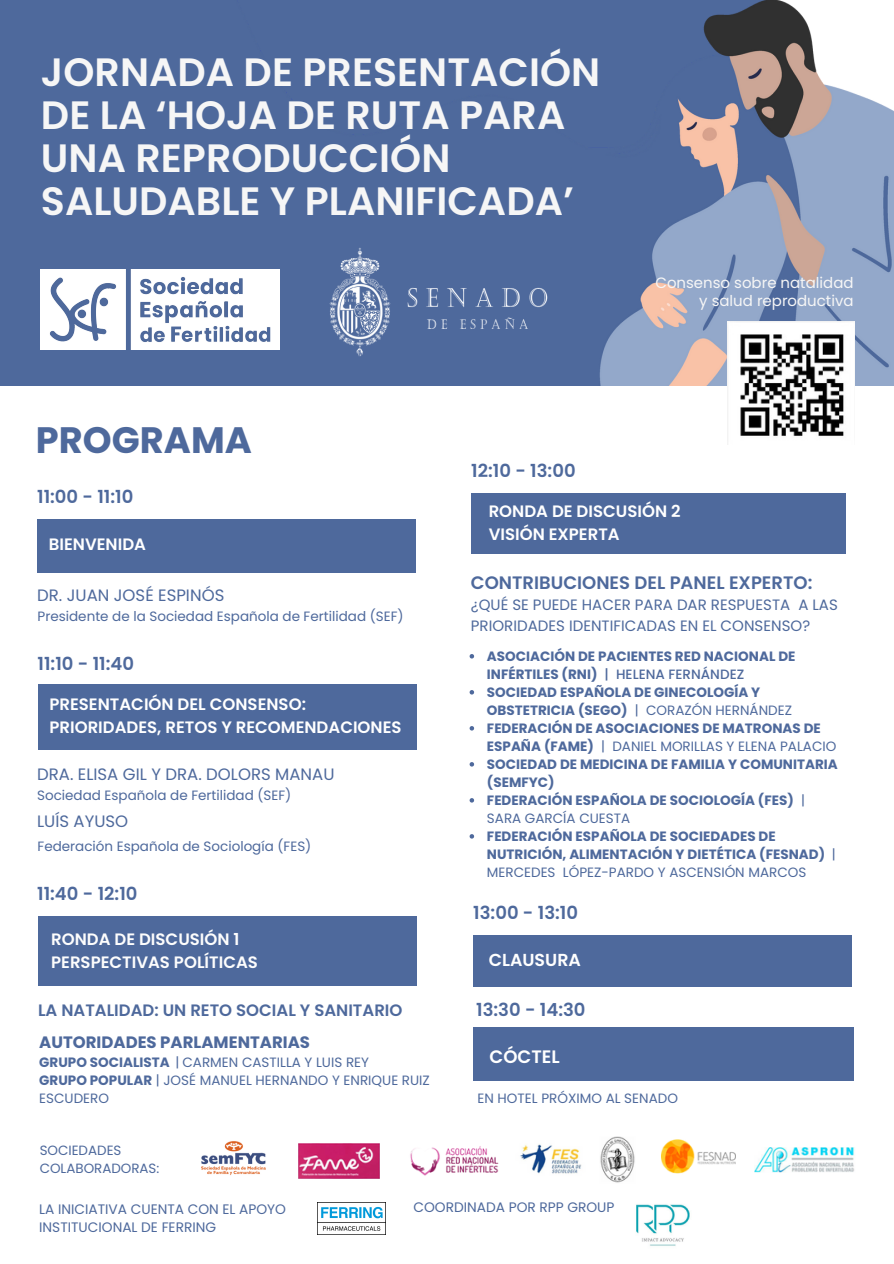
<style>
.page{position:relative;width:894px;height:1264px;background:#fff}
.page>*{position:absolute;margin:0;border:0;box-sizing:border-box;transform-origin:0 0}
.t1{font:600 39.45px/43px "Poppins";color:#f6f6f6}
.t2{font:700 36.75px "Poppins";color:#4e699c}
.t3{font:600 18px "Poppins";color:#4e699c}
.t4{font:600 18px "Poppins";color:#fff}
.t5{font:600 17.4px "Poppins";color:#fff}
.t6{font:600 16.5px "Poppins";color:#fff}
.t7{font:16.5px "Poppins";color:#4e699c}
.t8{font:600 16.5px "Poppins";color:#fdfdfd}
.t9{font:600 16.5px "Poppins";color:#4e699c}
.t10{font:700 16.5px "Poppins";color:#4e699c}
.t11{font:15px/20.2px "Poppins";color:#4e699c}
.t12{font:15px/18px "Poppins";color:#f6f6f6;text-align:right}
.t13{font:13.8px/18.3px "Poppins";color:#4e699c}
.t14{font:700 13.5px/18px "Poppins";color:#4e699c}
.t15{font:13.5px/18px "Poppins";color:#4e699c}
.t16{font:13.35px/17.9px "Poppins";color:#4e699c}
.s1{font-weight:700}
.s2{font-weight:500}
.s3{font-weight:400}
</style>
<div class="page">
<div style="left:37px;top:519px;width:378px;height:53px;background:#4e699c"></div>
<div style="left:38px;top:684px;width:378px;height:66px;background:#4e699c"></div>
<div style="left:38px;top:916px;width:378px;height:70px;background:#4e699c"></div>
<div style="left:473px;top:934px;width:378px;height:52px;background:#4e699c"></div>
<div style="left:471px;top:493px;width:374px;height:61px;background:#4e699c"></div>
<img style="left:0;top:0;width:893px;height:385px">
<img style="left:754px;top:1147px;width:100px;height:25px">
<img style="left:201px;top:1141px;width:65px;height:35px">
<img style="left:299px;top:1143px;width:81px;height:35px">
<img style="left:520px;top:1144px;width:62px;height:30px">
<img style="left:600px;top:1136px;width:35px;height:47px">
<img style="left:410px;top:1146px;width:89px;height:30px">
<img style="left:661px;top:1139px;width:74px;height:35px">
<img style="left:41px;top:269px;width:238px;height:80px">
<img style="left:317px;top:1202px;width:69px;height:31px">
<img style="left:636px;top:1204px;width:54px;height:42px">
<img style="left:727px;top:321px;width:126px;height:124px">
<img style="left:329px;top:247px;width:218px;height:109px">
<svg style="left:469px;top:654px;width:5px;height:4px"></svg>
<svg style="left:469px;top:690px;width:5px;height:4px"></svg>
<svg style="left:469px;top:726px;width:5px;height:4px"></svg>
<svg style="left:469px;top:762px;width:5px;height:4px"></svg>
<svg style="left:469px;top:798px;width:5px;height:4px"></svg>
<svg style="left:469px;top:834px;width:5px;height:4px"></svg>
<div style="left:473px;top:1027px;width:380px;height:53px;background:#4e699c"></div>
<h4 class="t1" style="left:41px;top:51px;width:560px">JORNADA DE PRESENTACIÓN<br>DE LA ‘HOJA DE RUTA PARA<br>UNA REPRODUCCIÓN<br>SALUDABLE Y PLANIFICADA’</h4>
<p class="t12" style="left:655px;top:274px;width:200px">Consenso sobre natalidad y salud reproductiva</p>
<p class="t2" style="left:36px;top:414px;width:217px">PROGRAMA</p>
<h6 class="t3" style="left:37px;top:484px;width:98px">11:00 - 11:10</h6>
<p class="t6" style="left:49px;top:533px;width:99px">BIENVENIDA</p>
<p class="t7" style="left:37px;top:583px;width:189px">DR. JUAN JOSÉ ESPINÓS</p>
<p class="t15" style="left:38px;top:607px;width:367px">Presidente de la Sociedad Española de Fertilidad (SEF)</p>
<p class="t3" style="left:38px;top:650px;width:98px">11:10 - 11:40</p>
<p class="t6" style="left:49px;top:693px;width:258px">PRESENTACIÓN DEL CONSENSO:</p>
<h2 class="t6" style="left:49px;top:715px;width:353px">PRIORIDADES, RETOS Y RECOMENDACIONES</h2>
<p class="t7" style="left:37px;top:762px;width:299px">DRA. ELISA GIL Y DRA. DOLORS MANAU</p>
<p class="t15" style="left:37px;top:786px;width:256px">Sociedad Española de Fertilidad (SEF)</p>
<p class="t7" style="left:37px;top:810px;width:93px">LUÍS AYUSO</p>
<p class="t15" style="left:38px;top:837px;width:275px">Federación Española de Sociología (FES)</p>
<p class="t3" style="left:37px;top:881px;width:102px">11:40 - 12:10</p>
<p class="t8" style="left:51px;top:927px;width:190px">RONDA DE DISCUSIÓN 1</p>
<p class="t8" style="left:51px;top:950px;width:208px">PERSPECTIVAS POLÍTICAS</p>
<p class="t9" style="left:38px;top:998px;width:366px">LA NATALIDAD: UN RETO SOCIAL Y SANITARIO</p>
<p class="t10" style="left:39px;top:1030px;width:272px">AUTORIDADES PARLAMENTARIAS</p>
<p class="t15" style="left:39px;top:1053px;width:331px"><span class="s1">GRUPO SOCIALISTA</span> | CARMEN CASTILLA Y LUIS REY</p>
<h2 class="t15" style="left:39px;top:1071px;width:392px"><span class="s1">GRUPO POPULAR</span> | JOSÉ MANUEL HERNANDO Y ENRIQUE RUIZ<br>ESCUDERO</h2>
<p class="t3" style="left:471px;top:458px;width:106px">12:10 - 13:00</p>
<p class="t6" style="left:488px;top:499px;width:193px">RONDA DE DISCUSIÓN 2</p>
<p class="t6" style="left:488px;top:522px;width:132px">VISIÓN EXPERTA</p>
<p class="t3" style="left:471px;top:570px;width:343px">CONTRIBUCIONES DEL PANEL EXPERTO:</p>
<p class="t11" style="left:471px;top:595px;width:368px">¿QUÉ SE PUEDE HACER PARA DAR RESPUESTA A LAS<br>PRIORIDADES IDENTIFICADAS EN EL CONSENSO?</p>
<p class="t14" style="left:487px;top:647px;width:310px">ASOCIACIÓN DE PACIENTES RED NACIONAL DE<br>INFÉRTILES (RNI) <span class="s2">| HELENA FERNÁNDEZ</span></p>
<p class="t14" style="left:487px;top:683px;width:306px">SOCIEDAD ESPAÑOLA DE GINECOLOGÍA Y<br>OBSTETRICIA (SEGO) <span class="s3">| CORAZÓN HERNÁNDEZ</span></p>
<h6 class="t14" style="left:487px;top:719px;width:335px">FEDERACIÓN DE ASOCIACIONES DE MATRONAS DE<br>ESPAÑA (FAME) <span class="s3">|</span></h6>
<p class="t14" style="left:487px;top:737px;width:352px;text-indent:125px"><span class="s3">DANIEL MORILLAS Y ELENA PALACIO<br></span>SOCIEDAD DE MEDICINA DE FAMILIA Y COMUNITARIA (SEMFYC)<br>FEDERACIÓN ESPAÑOLA DE SOCIOLOGÍA (FES)</p>
<p class="t15" style="left:801px;top:791px;width:5px">|</p>
<p class="t14" style="left:487px;top:809px;width:339px"><span class="s3">SARA GARCÍA CUESTA<br></span>FEDERACIÓN ESPAÑOLA DE SOCIEDADES DE<br>NUTRICIÓN, ALIMENTACIÓN Y DIETÉTICA (FESNAD)</p>
<p class="t15" style="left:831px;top:845px;width:5px">|</p>
<p class="t15" style="left:487px;top:863px;width:321px">MERCEDES LÓPEZ-PARDO Y ASCENSIÓN MARCOS</p>
<p class="t3" style="left:473px;top:900px;width:106px">13:00 - 13:10</p>
<p class="t5" style="left:488px;top:947px;width:94px">CLAUSURA</p>
<h4 class="t3" style="left:476px;top:997px;width:111px">13:30 - 14:30</h4>
<h4 class="t4" style="left:489px;top:1044px;width:72px">CÓCTEL</h4>
<p class="t15" style="left:477px;top:1089px;width:202px">EN HOTEL PRÓXIMO AL SENADO</p>
<p class="t16" style="left:40px;top:1140px;width:121px">SOCIEDADES<br>COLABORADORAS:</p>
<p class="t13" style="left:39px;top:1199px;width:248px">LA INICIATIVA CUENTA CON EL APOYO<br>INSTITUCIONAL DE FERRING</p>
<p class="t13" style="left:413px;top:1198px;width:202px">COORDINADA POR RPP GROUP</p>
</div>
